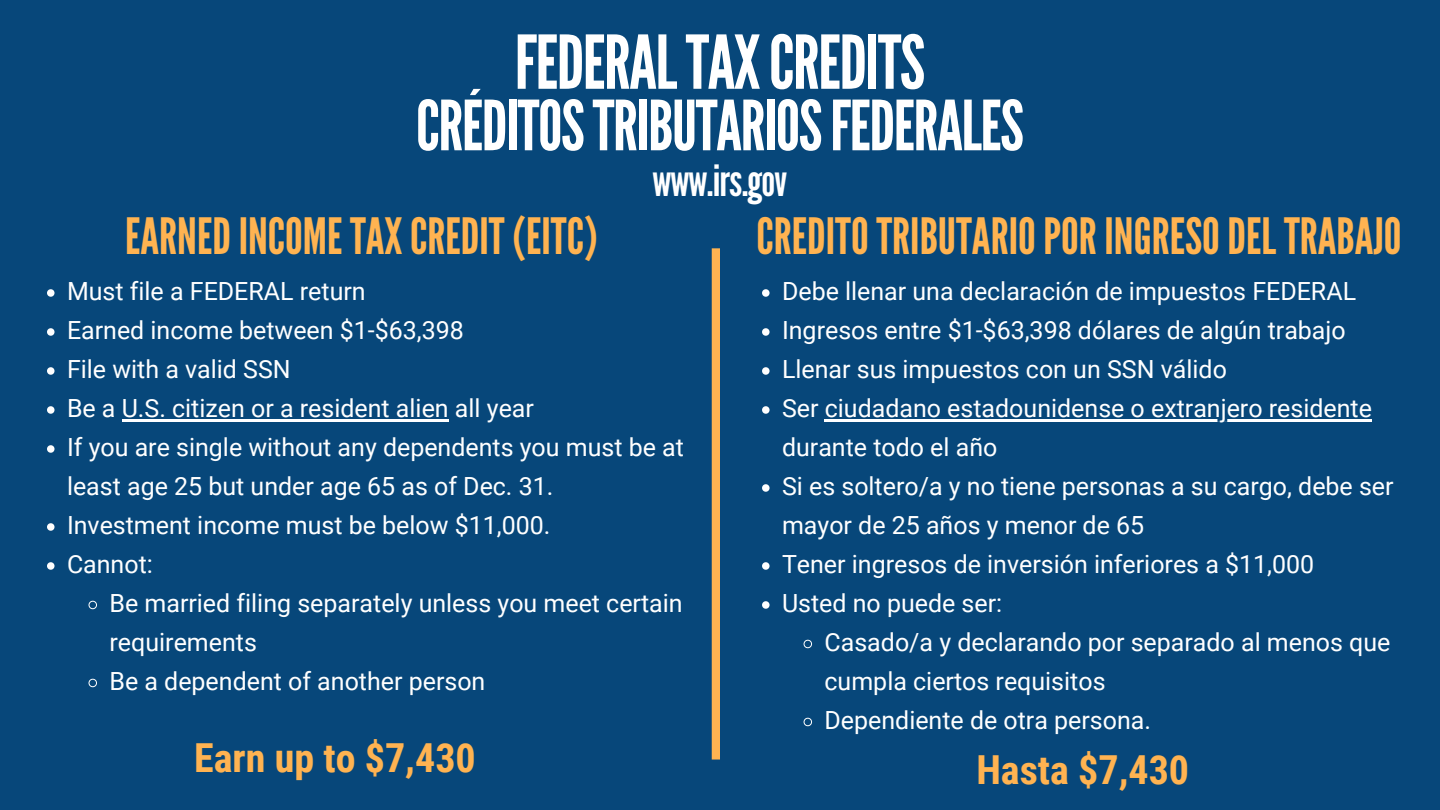
<style>
.page{position:relative;width:1440px;height:810px;background:#07477a}
.page>*{position:absolute;margin:0;border:0;box-sizing:border-box;transform-origin:0 0}
.t1{font:74px "League Gothic";letter-spacing:-.02em;color:#fff}
.t2{font:69px "League Gothic";letter-spacing:-.02em;color:#fff}
.t3{font:50px "League Gothic";color:#ffb351}
.t4{font:43px "League Gothic";letter-spacing:-.02em;color:#fff}
.t5{font:700 40px "Roboto Condensed";color:#ffb351}
.t6{font:25px/39px "Roboto";color:#fff}
</style>
<div class="page">
<svg style="left:47px;top:289px;width:8px;height:8px"></svg>
<svg style="left:47px;top:328px;width:8px;height:8px"></svg>
<svg style="left:47px;top:367px;width:8px;height:8px"></svg>
<svg style="left:47px;top:406px;width:8px;height:8px"></svg>
<hr style="left:122px;top:419px;width:327px;height:2px;background:#fff">
<svg style="left:47px;top:445px;width:8px;height:8px"></svg>
<svg style="left:47px;top:523px;width:8px;height:8px"></svg>
<svg style="left:47px;top:562px;width:8px;height:8px"></svg>
<svg style="left:88px;top:600px;width:9px;height:10px"></svg>
<svg style="left:88px;top:678px;width:9px;height:10px"></svg>
<div style="left:712px;top:248px;width:8px;height:512px;background:#ffb351"></div>
<svg style="left:762px;top:289px;width:8px;height:8px"></svg>
<svg style="left:762px;top:328px;width:8px;height:8px"></svg>
<svg style="left:762px;top:367px;width:8px;height:8px"></svg>
<svg style="left:762px;top:406px;width:8px;height:8px"></svg>
<hr style="left:825px;top:419px;width:547px;height:2px;background:#fff">
<svg style="left:762px;top:484px;width:8px;height:8px"></svg>
<svg style="left:762px;top:562px;width:8px;height:8px"></svg>
<svg style="left:762px;top:601px;width:8px;height:8px"></svg>
<svg style="left:803px;top:639px;width:9px;height:10px"></svg>
<svg style="left:803px;top:717px;width:9px;height:10px"></svg>
<p class="t1" style="left:515px;top:20px;width:412px">FEDERALTAXCREDITS</p>
<p class="t2" style="left:416px;top:86px;width:609px">CRÉDITOSTRIBUTARIOSFEDERALES</p>
<h3 class="t4" style="left:652px;top:156px;width:136px">www.irs.gov</h3>
<h1 class="t3" style="left:125px;top:208px;width:474px">EARNEDINCOMETAXCREDIT(EITC)</h1>
<h1 class="t6" style="left:67px;top:272px;width:300px">Must file a FEDERAL return</h1>
<h4 class="t6" style="left:67px;top:311px;width:398px">Earned income between $1-$63,398</h4>
<h2 class="t6" style="left:67px;top:350px;width:225px">File with a valid SSN</h2>
<p class="t6" style="left:67px;top:389px;width:468px">Be a U.S. citizen or a resident alien all year</p>
<p class="t6" style="left:67px;top:428px;width:618px">If you are single without any dependents you must be at least age 25 but under age 65 as of Dec. 31.</p>
<p class="t6" style="left:67px;top:506px;width:485px">Investment income must be below $11,000.</p>
<p class="t6" style="left:67px;top:545px;width:87px">Cannot:</p>
<p class="t6" style="left:110px;top:584px;width:575px">Be married filing separately unless you meet certain requirements</p>
<p class="t6" style="left:110px;top:662px;width:377px">Be a dependent of another person</p>
<p class="t5" style="left:194px;top:735px;width:283px">Earn up to $7,430</p>
<p class="t3" style="left:757px;top:208px;width:646px">CREDITOTRIBUTARIOPORINGRESODELTRABAJO</p>
<p class="t6" style="left:782px;top:272px;width:576px">Debe llenar una declaración de impuestos FEDERAL</p>
<h3 class="t6" style="left:782px;top:311px;width:565px">Ingresos entre $1-$63,398 dólares de algún trabajo</h3>
<h2 class="t6" style="left:782px;top:350px;width:446px">Llenar sus impuestos con un SSN válido</h2>
<p class="t6" style="left:782px;top:389px;width:591px">Ser ciudadano estadounidense o extranjero residente</p>
<p class="t6" style="left:782px;top:428px;width:613px">durante todo el año<br>Si es soltero/a y no tiene personas a su cargo, debe ser</p>
<p class="t6" style="left:782px;top:506px;width:534px">mayor de 25 años y menor de 65<br>Tener ingresos de inversión inferiores a $11,000</p>
<p class="t6" style="left:782px;top:584px;width:222px">Usted no puede ser:</p>
<p class="t6" style="left:825px;top:623px;width:567px">Casado/a y declarando por separado al menos que cumpla ciertos requisitos</p>
<p class="t6" style="left:825px;top:701px;width:328px">Dependiente de otra persona.</p>
<p class="t5" style="left:976px;top:747px;width:214px">Hasta $7,430</p>
</div>
